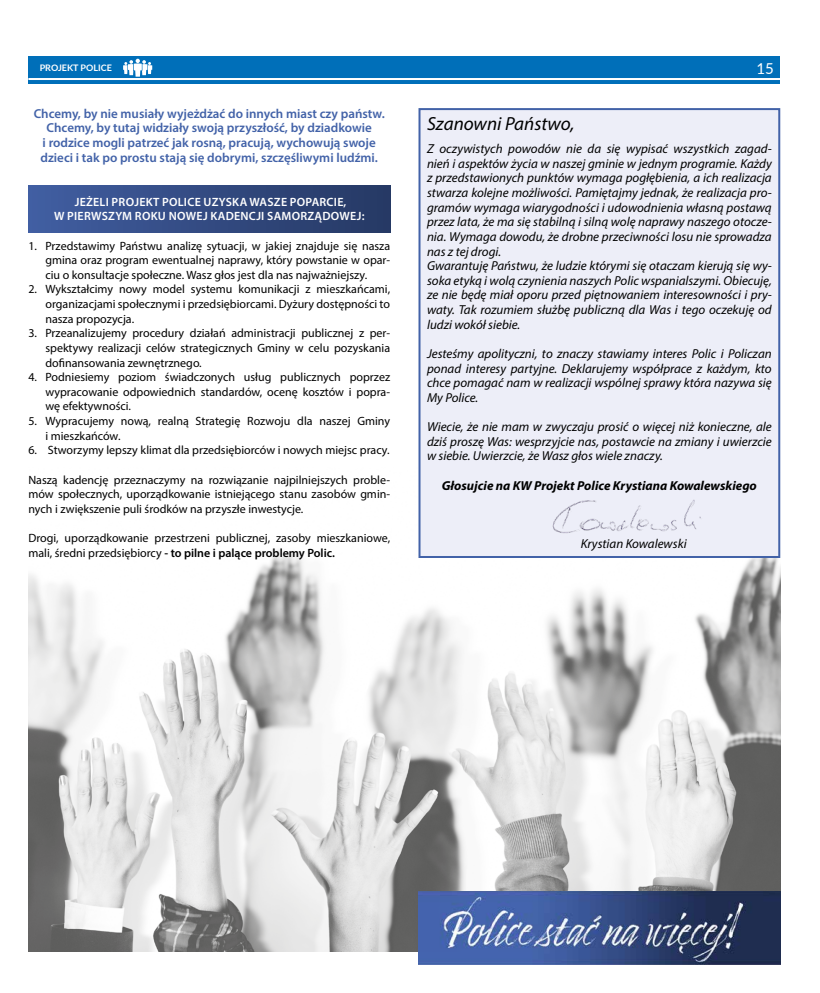
<style>
.page{position:relative;width:820px;height:993px;background:#fff}
.page>*{position:absolute;margin:0;border:0;box-sizing:border-box;transform-origin:0 0}
.t1{font:italic 19px "Myriad Pro";color:#000}
.t2{font:15px "Lato";color:#fff}
.t3{font:italic 13px/14.6px "Myriad Pro";color:#000;text-align:justify}
.t4{font:600 13px/14.6px "Myriad Pro";color:#4262a8;text-align:center}
.t5{font:italic 700 13px "Myriad Pro";color:#000}
.t6{font:12px/14.6px "Myriad Pro";color:#000;text-align:justify}
.t7{font:600 12px/14.6px "Myriad Pro";letter-spacing:.02em;color:#fff}
.t8{font:700 9px "Lato";color:#fff}
.s1{font-weight:600}
</style>
<div class="page">
<div style="left:28px;top:57px;width:752px;height:27px;background:#006fb9"></div>
<hr style="left:28px;top:78px;width:752px;height:2px;background:#fff">
<svg style="left:123px;top:59px;width:29px;height:18px"></svg>
<img style="left:28px;top:550px;width:752px;height:401px">
<div style="left:418px;top:108px;width:362px;height:450px;background:#edeef8;border:2px solid #4262a8"></div>
<div style="left:28px;top:185px;width:362px;height:48px;background:linear-gradient(to right,#415ea1,#253863)"></div>
<img style="left:552px;top:500px;width:149px;height:33px">
<img style="left:418px;top:891px;width:362px;height:73px">
<p class="t8" style="left:40px;top:61px;width:74px">PROJEKT POLICE</p>
<p class="t2" style="left:756px;top:57px;width:19px">15</p>
<p class="t4" style="left:34px;top:106px;width:352px">Chcemy, by nie musiały wyjeżdżać do innych miast czy państw.<br>Chcemy, by tutaj widziały swoją przyszłość, by dziadkowie<br>i rodzice mogli patrzeć jak rosną, pracują, wychowują swoje dzieci i tak po prostu stają się dobrymi, szczęśliwymi ludźmi.</p>
<p class="t7" style="left:54px;top:194px;width:294px;text-indent:21px">Jeżeli Proj ekt Police uzyska Wasze poparcie, w pierwszym roku now</p>
<h1 class="t1" style="left:427px;top:112px;width:149px">Szanowni Państwo,</h1>
<p class="t3" style="left:427px;top:141px;width:346px;text-align:left">Z oczywistych powodów nie da się wypisać wszystkich zagad&shy;nień i aspektów życia w naszej gminie w jednym programie. Każdy z przedstawionych punktów wymaga pogłębienia, a ich realizacja stwarza kolejne możliwości. Pamiętajmy jednak, że realizacja pro&shy;gramów wymaga wiarygodności i udowodnienia własną postawą przez lata, że ma się stabilną i silną wolę naprawy naszego otocze&shy;nia. Wymaga dowodu, że drobne przeciwności losu nie sprowadza nas z tej drogi.<br>Gwarantuję Państwu, że ludzie którymi się otaczam kierują się wy&shy;soka etyką i wolą czynienia naszych Polic wspanialszymi. Obiecuję, ze nie będę miał oporu przed piętnowaniem interesowności i pry&shy;waty. Tak rozumiem służbę publiczną dla Was i tego oczekuję od ludzi wokół siebie.</p>
<p class="t3" style="left:427px;top:346px;width:346px">Jesteśmy apolityczni, to znaczy stawiamy interes Polic i Policzan ponad interesy partyjne. Deklarujemy współprace z każdym, kto chce pomagać nam w realizacji wspólnej sprawy która nazywa się My Police.</p>
<p class="t3" style="left:427px;top:419px;width:346px">Wiecie, że nie mam w zwyczaju prosić o więcej niż konieczne, ale dziś proszę Was: wesprzyjcie nas, postawcie na zmiany i uwierzcie w siebie. Uwierzcie, że Wasz głos wiele znaczy.</p>
<p class="t5" style="left:441px;top:476px;width:316px">Głosujcie na KW Projekt Police Krystiana Kowalewskiego</p>
<p class="t7" style="left:196px;top:208px;width:136px">ej kadencji samo rządow</p>
<p class="t7" style="left:350px;top:208px;width:16px">ej:</p>
<p class="t6" style="left:45px;top:238px;width:346px;text-indent:-17px">1. Przedstawimy Państwu analizę sytuacji, w jakiej znajduje się nasza gmina oraz program ewentualnej naprawy, który powstanie w opar&shy;ciu o konsultacje społeczne. Wasz głos jest dla nas najważniejszy.</p>
<p class="t6" style="left:45px;top:282px;width:346px;text-indent:-17px">2. Wykształcimy nowy model systemu komunikacji z mieszkańcami, organizacjami społecznymi i przedsiębiorcami. Dyżury dostępności to nasza propozycja.</p>
<p class="t6" style="left:45px;top:326px;width:346px;text-indent:-17px">3. Przeanalizujemy procedury działań administracji publicznej z per&shy;spektywy realizacji celów strategicznych Gminy w celu pozyskania dofinansowania zewnętrznego.</p>
<p class="t6" style="left:45px;top:369px;width:346px;text-indent:-17px">4. Podniesiemy poziom świadczonych usług publicznych poprzez wypracowanie odpowiednich standardów, ocenę kosztów i popra&shy;wę efektywności.</p>
<p class="t6" style="left:45px;top:413px;width:346px;text-indent:-17px">5. Wypracujemy nową, realną Strategię Rozwoju dla naszej Gminy i mieszkańców.</p>
<p class="t6" style="left:28px;top:442px;width:362px">6. Stworzymy lepszy klimat dla przedsiębiorców i nowych miejsc pracy.</p>
<p class="t6" style="left:28px;top:472px;width:363px">Naszą kadencję przeznaczymy na rozwiązanie najpilniejszych proble&shy;mów społecznych, uporządkowanie istniejącego stanu zasobów gmin&shy;nych i zwiększenie puli środków na przyszłe inwestycje.</p>
<p class="t6" style="left:28px;top:530px;width:363px">Drogi, uporządkowanie przestrzeni publicznej, zasoby mieszkaniowe, mali, średni przedsiębiorcy <span class="s1">- to pilne i palące problemy Polic.</span></p>
<p class="t3" style="left:580px;top:536px;width:107px">Krystian Kowalewski</p>
</div>
